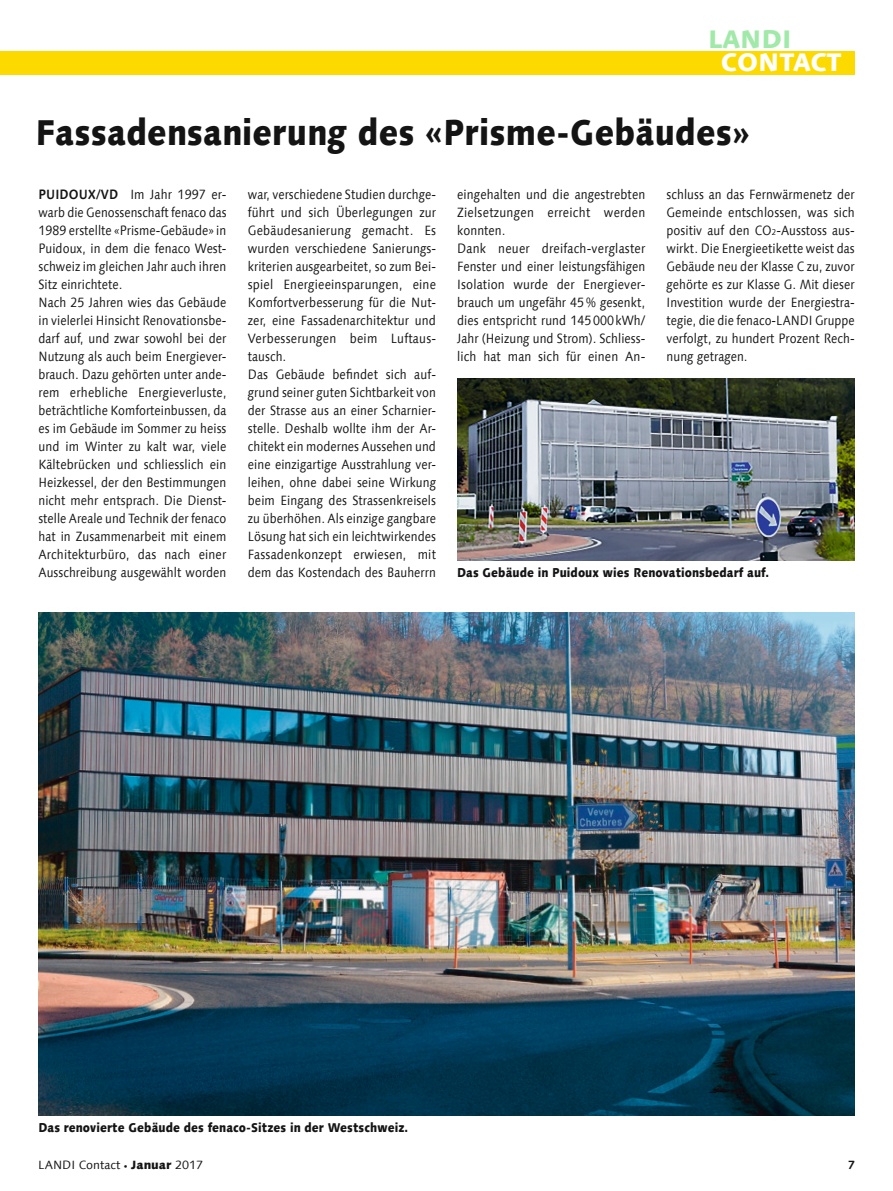
<style>
.page{position:relative;width:893px;height:1191px;background:#fff}
.page>*{position:absolute;margin:0;border:0;box-sizing:border-box;transform-origin:0 0}
.t1{font:800 36px "Linotype Syntax Com";letter-spacing:.005em;color:#131413;scale:.88 1}
.t2{font:800 25.5px "Linotype Syntax Com";letter-spacing:-.01em;color:#fff}
.t3{font:800 25.5px "Linotype Syntax Com";color:#a1e9a9}
.t4{font:13.5px/18px "Linotype Syntax Com";letter-spacing:.005em;color:#131413;text-align:justify;scale:.88 1}
.t5{font:13.5px/18px "Linotype Syntax Com";letter-spacing:.005em;color:#131413;scale:.89 1}
.t6{font:800 12.75px "Linotype Syntax Com";letter-spacing:.005em;color:#131413;scale:.88 1}
.t7{font:12px "Linotype Syntax Com";color:#131413}
.t8{font:700 12px "Linotype Syntax Com";color:#131413}
.s1{font-weight:700}
.s2{font-size:8.55px}
.s3{font-size:7.5px}
.s4{font-weight:800}
</style>
<div class="page">
<div style="left:0;top:51px;width:855px;height:23px;background:#fcda00"></div>
<img style="left:38px;top:613px;width:817px;height:502px">
<img style="left:457px;top:379px;width:398px;height:181px">
<h2 class="t3" style="left:708px;top:23px;width:85px">LANDI</h2>
<h2 class="t2" style="left:721px;top:45px;width:123px">CONTACT</h2>
<h1 class="t1" style="left:36px;top:109px;width:813px">Fassadensanierung des «Prisme-Gebäudes»</h1>
<p class="t5" style="left:38px;top:185px;width:213px"><span class="s1">PUIDOUX/VD</span> Im Jahr 1997 er&shy;warb die Genossenschaft fenaco das 1989 erstellte «Prisme-Gebäude» in Puidoux, in dem die fenaco West&shy;schweiz im gleichen Jahr auch ihren Sitz einrichtete.<br>Nach 25 Jahren wies das Gebäude in vielerlei Hinsicht Renovationsbe&shy;darf auf, und zwar sowohl bei der Nutzung als auch beim Energiever&shy;brauch. Dazu gehörten unter ande&shy;rem erhebliche Energieverluste, beträchtliche Komforteinbussen, da es im Gebäude im Sommer zu heiss und im Winter zu kalt war, viele Kältebrücken und schliesslich ein Heizkessel, der den Bestimmungen nicht mehr entsprach. Die Dienst&shy;stelle Areale und Technik der fenaco hat in Zusammenarbeit mit einem Architekturbüro, das nach einer Ausschreibung ausgewählt worden</p>
<p class="t4" style="left:248px;top:185px;width:215px;text-align:left">war, verschiedene Studien durchge&shy;führt und sich Überlegungen zur Gebäudesanierung gemacht. Es wurden verschiedene Sanierungs&shy;kriterien ausgearbeitet, so zum Bei&shy;spiel Energieeinsparungen, eine Komfortverbesserung für die Nut&shy;zer, eine Fassadenarchitektur und Verbesserungen beim Luftaus&shy;tausch.<br>Das Gebäude befindet sich auf&shy;grund seiner guten Sichtbarkeit von der Strasse aus an einer Scharnier&shy;stelle. Deshalb wollte ihm der Ar&shy;chitekt ein modernes Aussehen und eine einzigartige Ausstrahlung ver&shy;leihen, ohne dabei seine Wirkung beim Eingang des Strassenkreisels zu überhöhen. Als einzige gangbare Lösung hat sich ein leichtwirkendes Fassadenkonzept erwiesen, mit dem das Kostendach des Bauherrn</p>
<p class="t4" style="left:666px;top:185px;width:215px">schluss an das Fernwärmenetz der Gemeinde entschlossen, was sich positiv auf den CO<span class="s2">2</span>-Ausstoss aus&shy;wirkt. Die Energieetikette weist das Gebäude neu der Klasse C zu, zuvor gehörte es zur Klasse G. Mit dieser Investition wurde der Energiestra&shy;tegie, die die fenaco-LANDI Gruppe verfolgt, zu hundert Prozent Rech&shy;nung getragen.</p>
<p class="t5" style="left:457px;top:185px;width:213px">eingehalten und die angestrebten<br>Zielsetzungen erreicht werden konnten.<br>Dank neuer dreifach-verglaster<br>Fenster und einer leistungsfähigen<br>Isolation wurde der Energiever&shy;brauch um ungefähr 45% gesenkt, dies entspricht rund 145000kWh/<br>Jahr (Heizung und Strom). Schliess&shy;lich hat man sich für einen An-</p>
<p class="t6" style="left:457px;top:564px;width:356px">Das Gebäude in Puidoux wies Renovationsbedarf auf.</p>
<p class="t6" style="left:38px;top:1119px;width:422px">Das renovierte Gebäude des fenaco-Sitzes in der Westschweiz.</p>
<p class="t7" style="left:38px;top:1157px;width:166px">LANDI Contact <span class="s3">•</span> <span class="s4">Januar</span> 2017</p>
<p class="t8" style="left:848px;top:1157px;width:8px">7</p>
</div>
